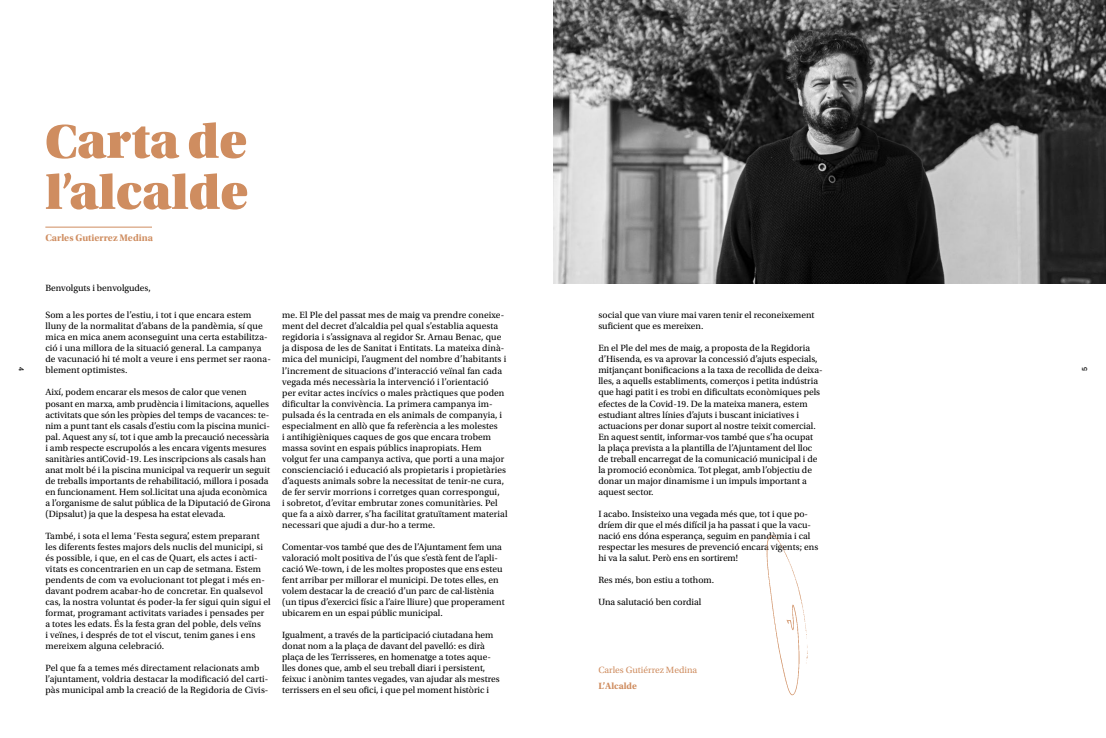
<style>
.page{position:relative;width:1106px;height:738px;background:#fff}
.page>*{position:absolute;margin:0;border:0;box-sizing:border-box;transform-origin:0 0}
.t1{font:50px/51px "Utopia Std Black Headline";color:#cf8d60}
.t2{font:10px "Utopia Std Bold Subh";color:#cf8d60}
.t3{font:9.5px/11px "Utopia Std";color:#000}
.t4{font:9.5px "Utopia Std";color:#cf8d60}
.t5{font:700 9.5px "Utopia Std";color:#cf8d60}
.t6{font:7px "Plain";color:#000}
</style>
<div class="page">
<hr style="left:45px;top:227px;width:107px;height:1px;background:#cf8d60">
<img style="left:553px;top:0;width:553px;height:283px">
<svg style="left:766px;top:535px;width:42px;height:159px"></svg>
<p class="t6" style="left:26px;top:366px;width:6px;rotate:90deg">4</p>
<h1 class="t1" style="left:45px;top:117px;width:204px">Carta de l’alcalde</h1>
<p class="t2" style="left:45px;top:232px;width:109px">Carles Gutierrez Medina</p>
<p class="t3" style="left:45px;top:282px;width:107px">Benvolguts i benvolgudes,</p>
<p class="t3" style="left:45px;top:310px;width:227px">Som a les portes de l’estiu, i tot i que encara estem lluny de la normalitat d’abans de la pandèmia, sí que mica en mica anem aconseguint una certa estabilitza&shy;ció i una millora de la situació general. La campanya de vacunació hi té molt a veure i ens permet ser raona&shy;blement optimistes.</p>
<p class="t3" style="left:45px;top:387px;width:227px">Així, podem encarar els mesos de calor que venen posant en marxa, amb prudència i limitacions, aquelles activitats que són les pròpies del temps de vacances: te&shy;nim a punt tant els casals d’estiu com la piscina munici&shy;pal. Aquest any sí, tot i que amb la precaució necessària i amb respecte escrupolós a les encara vigents mesures sanitàries antiCovid-19. Les inscripcions als casals han anat molt bé i la piscina municipal va requerir un seguit de treballs importants de rehabilitació, millora i posada en funcionament. Hem sol.licitat una ajuda econòmica a l’organisme de salut pública de la Diputació de Girona (Dipsalut) ja que la despesa ha estat elevada.</p>
<p class="t3" style="left:45px;top:530px;width:227px">També, i sota el lema ‘Festa segura’, estem preparant les diferents festes majors dels nuclis del municipi, si és possible, i que, en el cas de Quart, els actes i acti&shy;vitats es concentrarien en un cap de setmana. Estem pendents de com va evolucionant tot plegat i més en&shy;davant podrem acabar-ho de concretar. En qualsevol cas, la nostra voluntat és poder-la fer sigui quin sigui el format, programant activitats variades i pensades per a totes les edats. És la festa gran del poble, dels veïns<br>i veïnes, i després de tot el viscut, tenim ganes i ens mereixem alguna celebració.</p>
<p class="t3" style="left:45px;top:662px;width:224px">Pel que fa a temes més directament relacionats amb l’ajuntament, voldria destacar la modificació del carti&shy;pàs municipal amb la creació de la Regidoria de Civis-</p>
<p class="t3" style="left:282px;top:310px;width:227px">me. El Ple del passat mes de maig va prendre coneixe&shy;ment del decret d’alcaldia pel qual s’establia aquesta regidoria i s’assignava al regidor Sr. Arnau Benac, que ja disposa de les de Sanitat i Entitats. La mateixa dinà&shy;mica del municipi, l’augment del nombre d’habitants i l’increment de situacions d’interacció veïnal fan cada vegada més necessària la intervenció i l’orientació<br>per evitar actes incívics o males pràctiques que poden dificultar la convivència. La primera campanya im&shy;pulsada és la centrada en els animals de companyia, i especialment en allò que fa referència a les molestes<br>i antihigièniques caques de gos que encara trobem massa sovint en espais públics inapropiats. Hem volgut fer una campanya activa, que porti a una major conscienciació i educació als propietaris i propietàries d’aquests animals sobre la necessitat de tenir-ne cura, de fer servir morrions i corretges quan correspongui,<br>i sobretot, d’evitar embrutar zones comunitàries. Pel que fa a això darrer, s’ha facilitat gratuïtament material necessari que ajudi a dur-ho a terme.</p>
<p class="t3" style="left:282px;top:541px;width:224px">Comentar-vos també que des de l’Ajuntament fem una valoració molt positiva de l’ús que s’està fent de l’apli&shy;cació We-town, i de les moltes propostes que ens esteu fent arribar per millorar el municipi. De totes elles, en volem destacar la de creació d’un parc de cal·listènia (un tipus d’exercici físic a l’aire lliure) que properament ubicarem en un espai públic municipal.</p>
<p class="t3" style="left:282px;top:629px;width:219px">Igualment, a través de la participació ciutadana hem donat nom a la plaça de davant del pavelló: es dirà plaça de les Terrisseres, en homenatge a totes aque&shy;lles dones que, amb el seu treball diari i persistent, feixuc i anònim tantes vegades, van ajudar als mestres terrissers en el seu ofici, i que pel moment històric i</p>
<p class="t3" style="left:598px;top:310px;width:217px">social que van viure mai varen tenir el reconeixement suficient que es mereixen.</p>
<p class="t3" style="left:598px;top:343px;width:226px">En el Ple del mes de maig, a proposta de la Regidoria d’Hisenda, es va aprovar la concessió d’ajuts especials, mitjançant bonificacions a la taxa de recollida de deixa&shy;lles, a aquells establiments, comerços i petita indústria que hagi patit i es trobi en dificultats econòmiques pels efectes de la Covid-19. De la mateixa manera, estem estudiant altres línies d’ajuts i buscant iniciatives i actuacions per donar suport al nostre teixit comercial.<br>En aquest sentit, informar-vos també que s’ha ocupat la plaça prevista a la plantilla de l’Ajuntament del lloc de treball encarregat de la comunicació municipal i de la promoció econòmica. Tot plegat, amb l’objectiu de donar un major dinamisme i un impuls important a aquest sector.</p>
<p class="t3" style="left:598px;top:508px;width:221px">I acabo. Insisteixo una vegada més que, tot i que po&shy;dríem dir que el més difícil ja ha passat i que la vacu&shy;nació ens dóna esperança, seguim en pandèmia i cal respectar les mesures de prevenció encara vigents; ens hi va la salut. Però ens en sortirem!</p>
<p class="t3" style="left:598px;top:574px;width:117px">Res més, bon estiu a tothom.</p>
<p class="t3" style="left:598px;top:596px;width:105px">Una salutació ben cordial</p>
<p class="t4" style="left:598px;top:664px;width:100px">Carles Gutiérrez Medina</p>
<p class="t5" style="left:598px;top:679px;width:40px">L’Alcalde</p>
<p class="t6" style="left:1079px;top:371px;width:6px;rotate:-90deg">5</p>
</div>
